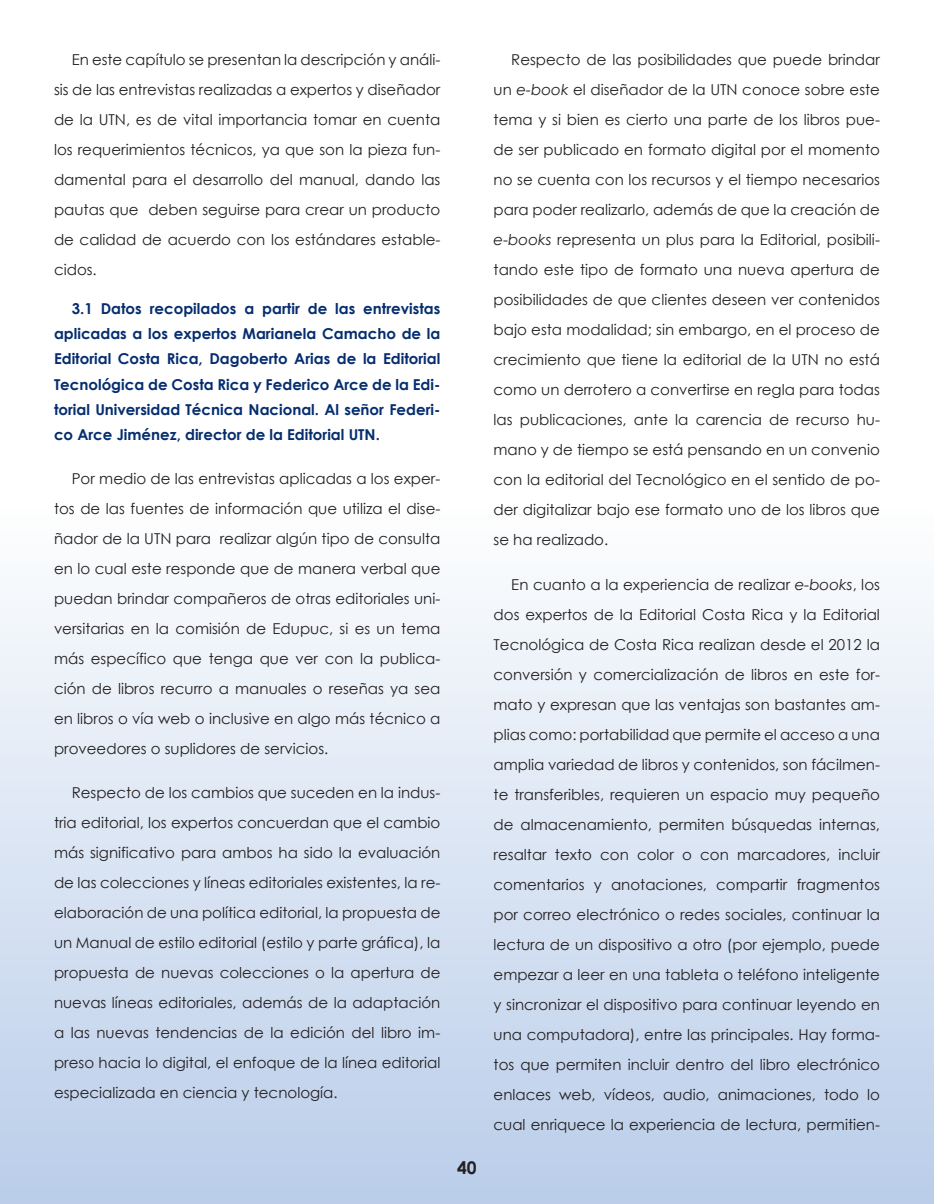
<style>
.page{position:relative;width:934px;height:1204px;background:#fff}
.page>*{position:absolute;margin:0;border:0;box-sizing:border-box;transform-origin:0 0}
.t1{font:700 17.5px "Century Gothic";color:#231f20}
.Parrafo_sangría{font:15px/30px "Century Gothic";color:#231f20;text-align:justify}
.Títulos_dentro_del_t{font:700 15px/25px "Century Gothic";color:#052d6f;text-align:justify}
.s1{font-style:italic}
</style>
<div class="page">
<div style="left:0;top:0;width:934px;height:1204px;background:linear-gradient(to bottom,#fff,#c5d5ed)"></div>
<svg style="left:933px;top:0;width:1px;height:1204px"></svg>
<p class="Parrafo_sangría" style="left:54px;top:45px;width:388px;text-indent:18px">En este capítulo se presentan la descripción y análi&shy;sis de las entrevistas realizadas a expertos y diseñador de la UTN, es de vital importancia tomar en cuenta los requerimientos técnicos, ya que son la pieza fun&shy;damental para el desarrollo del manual, dando las pautas que deben seguirse para crear un producto de calidad de acuerdo con los estándares estable&shy;cidos.</p>
<p class="Títulos_dentro_del_t" style="left:54px;top:296px;width:388px;text-indent:18px">3.1 Datos recopilados a partir de las entrevistas aplicadas a los expertos Marianela Camacho de la Editorial Costa Rica, Dagoberto Arias de la Editorial Tecnológica de Costa Rica y Federico Arce de la Edi&shy;torial Universidad Técnica Nacional. Al señor Federi&shy;co Arce Jiménez, director de la Editorial UTN.</p>
<p class="Parrafo_sangría" style="left:54px;top:463px;width:388px;text-indent:18px">Por medio de las entrevistas aplicadas a los exper&shy;tos de las fuentes de información que utiliza el dise&shy;ñador de la UTN para realizar algún tipo de consulta en lo cual este responde que de manera verbal que puedan brindar compañeros de otras editoriales uni&shy;versitarias en la comisión de Edupuc, si es un tema más específico que tenga que ver con la publica&shy;ción de libros recurro a manuales o reseñas ya sea en libros o vía web o inclusive en algo más técnico a proveedores o suplidores de servicios.</p>
<p class="Parrafo_sangría" style="left:54px;top:777px;width:388px;text-indent:18px">Respecto de los cambios que suceden en la indus&shy;tria editorial, los expertos concuerdan que el cambio más significativo para ambos ha sido la evaluación de las colecciones y líneas editoriales existentes, la re&shy;elaboración de una política editorial, la propuesta de un Manual de estilo editorial (estilo y parte gráfica), la propuesta de nuevas colecciones o la apertura de nuevas líneas editoriales, además de la adaptación a las nuevas tendencias de la edición del libro im&shy;preso hacia lo digital, el enfoque de la línea editorial especializada en ciencia y tecnología.</p>
<p class="t1" style="left:457px;top:1155px;width:21px">40</p>
<p class="Parrafo_sangría" style="left:493px;top:45px;width:388px;text-indent:18px">Respecto de las posibilidades que puede brindar un <span class="s1">e-book</span> el diseñador de la UTN conoce sobre este tema y si bien es cierto una parte de los libros pue&shy;de ser publicado en formato digital por el momento no se cuenta con los recursos y el tiempo necesarios para poder realizarlo, además de que la creación de <span class="s1">e-books</span> representa un plus para la Editorial, posibili&shy;tando este tipo de formato una nueva apertura de posibilidades de que clientes deseen ver contenidos bajo esta modalidad; sin embargo, en el proceso de crecimiento que tiene la editorial de la UTN no está como un derrotero a convertirse en regla para todas las publicaciones, ante la carencia de recurso hu&shy;mano y de tiempo se está pensando en un convenio con la editorial del Tecnológico en el sentido de po&shy;der digitalizar bajo ese formato uno de los libros que se ha realizado.</p>
<p class="Parrafo_sangría" style="left:493px;top:569px;width:388px;text-indent:18px">En cuanto a la experiencia de realizar <span class="s1">e-books</span>, los dos expertos de la Editorial Costa Rica y la Editorial Tecnológica de Costa Rica realizan desde el 2012 la conversión y comercialización de libros en este for&shy;mato y expresan que las ventajas son bastantes am&shy;plias como: portabilidad que permite el acceso a una amplia variedad de libros y contenidos, son fácilmen&shy;te transferibles, requieren un espacio muy pequeño de almacenamiento, permiten búsquedas internas, resaltar texto con color o con marcadores, incluir comentarios y anotaciones, compartir fragmentos por correo electrónico o redes sociales, continuar la lectura de un dispositivo a otro (por ejemplo, puede empezar a leer en una tableta o teléfono inteligente y sincronizar el dispositivo para continuar leyendo en una computadora), entre las principales. Hay forma&shy;tos que permiten incluir dentro del libro electrónico enlaces web, vídeos, audio, animaciones, todo lo cual enriquece la experiencia de lectura, permitien-</p>
</div>
